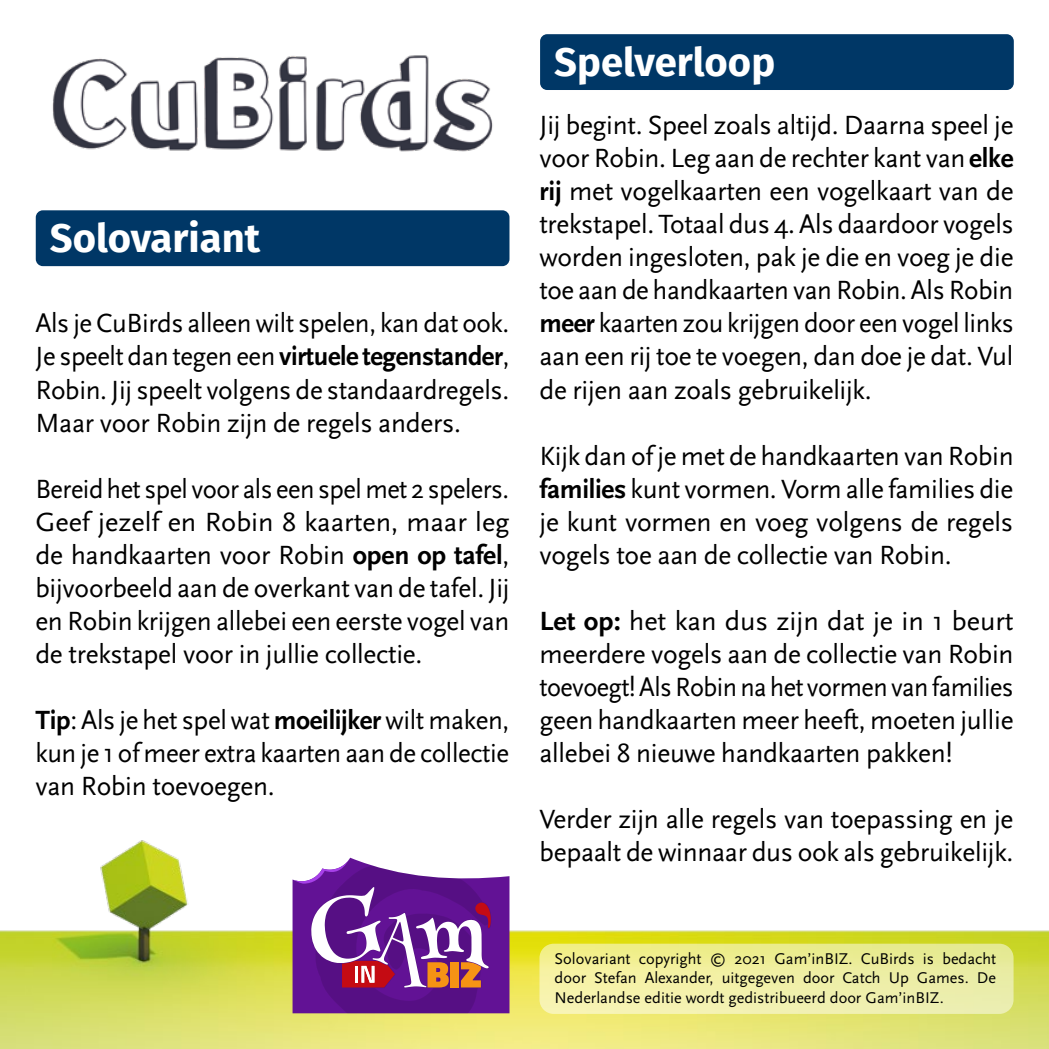
<style>
.page{position:relative;width:1049px;height:1049px;background:#fff}
.page>*{position:absolute;margin:0;border:0;box-sizing:border-box;transform-origin:0 0}
.Kop_1{font:700 40px "Fira Sans";color:#fff}
.Platte_tekst_11_pt{font:27.5px/33px "Scala Sans";letter-spacing:-.01em;color:#000;text-align:justify}
.Colofon{font:16.25px/19.5px "Scala Sans";color:#000;text-align:justify}
.s1{font-weight:700}
</style>
<div class="page">
<img style="left:0;top:840px;width:1049px;height:209px">
<div style="left:539px;top:944px;width:474px;height:70px;background:linear-gradient(to bottom,#ecec8c,#f3f2b8);border-radius:14px"></div>
<img style="left:52px;top:55px;width:441px;height:97px">
<svg style="left:293px;top:858px;width:216px;height:155px"></svg>
<div style="left:36px;top:210px;width:473px;height:56px;background:#003766;border-radius:7px"></div>
<div style="left:540px;top:34px;width:474px;height:56px;background:#003766;border-radius:7px"></div>
<p class="Kop_1" style="left:50px;top:204px;width:212px">Solovariant</p>
<p class="Platte_tekst_11_pt" style="left:35px;top:308px;width:475px">Als je CuBirds alleen wilt spelen, kan dat ook.<br>Je speelt dan tegen een <span class="s1">virtuele tegenstander</span>, Robin. Jij speelt volgens de standaardregels.<br>Maar voor Robin zijn de regels anders.</p>
<p class="Platte_tekst_11_pt" style="left:35px;top:473px;width:476px">Bereid het spel voor als een spel met 2 spelers.<br>Geef jezelf en Robin 8 kaarten, maar leg de handkaarten voor Robin <span class="s1">open op tafel</span>, bijvoorbeeld aan de overkant van de tafel. Jij en Robin krijgen allebei een eerste vogel van de trekstapel voor in jullie collectie.</p>
<p class="Platte_tekst_11_pt" style="left:35px;top:704px;width:475px"><span class="s1">Tip</span>: Als je het spel wat <span class="s1">moeilijker</span> wilt maken, kun je 1 of meer extra kaarten aan de collectie van Robin toevoegen.</p>
<p class="Kop_1" style="left:554px;top:28px;width:222px">Spelverloop</p>
<p class="Platte_tekst_11_pt" style="left:539px;top:110px;width:476px">Jij begint. Speel zoals altijd. Daarna speel je voor Robin. Leg aan de rechter kant van <span class="s1">elke rij</span> met vogelkaarten een vogelkaart van de trekstapel. Totaal dus 4. Als daardoor vogels worden ingesloten, pak je die en voeg je die toe aan de handkaarten van Robin. Als Robin <span class="s1">meer</span> kaarten zou krijgen door een vogel links aan een rij toe te voegen, dan doe je dat. Vul de rijen aan zoals gebruikelijk.</p>
<p class="Platte_tekst_11_pt" style="left:539px;top:440px;width:476px">Kijk dan of je met de handkaarten van Robin <span class="s1">families</span> kunt vormen. Vorm alle families die je kunt vormen en voeg volgens de regels vogels toe aan de collectie van Robin.</p>
<p class="Platte_tekst_11_pt" style="left:539px;top:605px;width:476px"><span class="s1">Let op:</span> het kan dus zijn dat je in 1 beurt meerdere vogels aan de collectie van Robin toevoegt! Als Robin na het vormen van families geen handkaarten meer heeft, moeten jullie allebei 8 nieuwe handkaarten pakken!</p>
<p class="Platte_tekst_11_pt" style="left:539px;top:803px;width:475px">Verder zijn alle regels van toepassing en je bepaalt de winnaar dus ook als gebruikelijk.</p>
<p class="Colofon" style="left:555px;top:949px;width:443px">Solovariant copyright © 2021 Gam’inBIZ. CuBirds is bedacht door Stefan Alexander, uitgegeven door Catch Up Games. De Nederlandse editie wordt gedistribueerd door Gam’inBIZ.</p>
</div>
